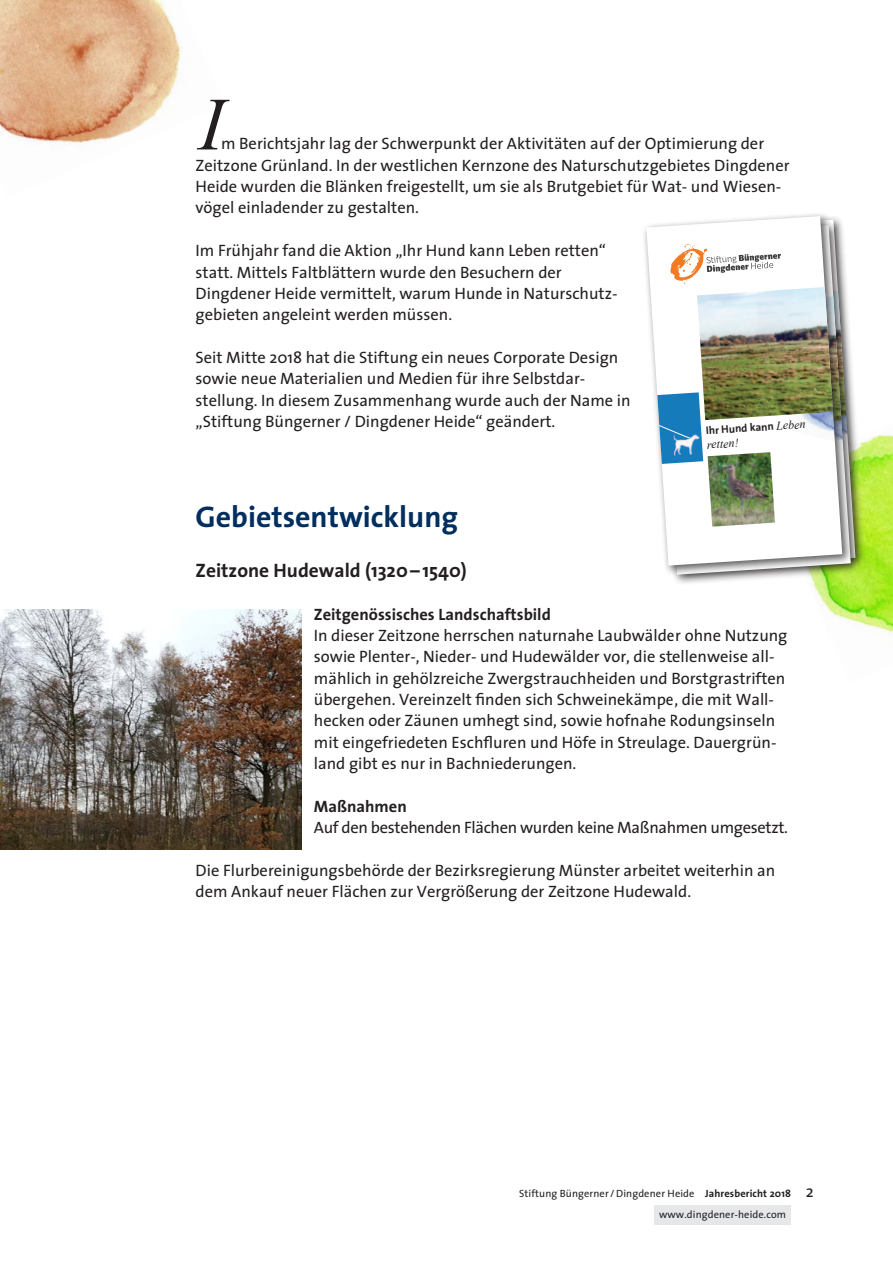
<style>
.page{position:relative;width:893px;height:1263px;background:#fff}
.page>*{position:absolute;margin:0;border:0;box-sizing:border-box;transform-origin:0 0}
.t1{font:italic 75px "Times New Roman";color:#231f20}
.t2{font:700 30px "The Sans";color:#002e5e}
.t3{font:700 19.5px "The Sans";color:#231f20}
.t4{font:16.5px/21.3px "The Sans";color:#231f20}
.t5{font:16.5px "The Sans";letter-spacing:-.02em;color:#231f20}
.t6{font:700 16.5px "The Sans";color:#231f20}
.t7{font:italic 12px "Times New Roman";color:#231f20}
.t8{font:700 10.95px "The Sans";color:#231f20}
.t9{font:10.5px/21.3px "The Sans";letter-spacing:.01em;color:#231f20}
.s1{font-family:"Times New Roman";font-weight:400;font-style:italic;font-size:12px}
.s2{font-weight:700}
</style>
<div class="page">
<div style="left:655px;top:1204px;width:136px;height:20px;background:#e6e7e9"></div>
<img style="left:0;top:0;width:181px;height:144px">
<img style="left:0;top:609px;width:301px;height:241px">
<img style="left:813px;top:434px;width:80px;height:199px">
<div style="left:650px;top:220px;width:212px;height:366px;background:#231f20;opacity:.75"></div>
<div style="left:642px;top:211px;width:211px;height:365px;background:#231f20;opacity:.75"></div>
<svg style="left:646px;top:216px;width:196px;height:350px"></svg>
<img style="left:790px;top:349px;width:52px;height:94px">
<img style="left:697px;top:287px;width:136px;height:133px">
<img style="left:708px;top:452px;width:67px;height:75px">
<svg style="left:651px;top:222px;width:164px;height:74px"></svg>
<svg style="left:654px;top:392px;width:62px;height:81px"></svg>
<img style="left:673px;top:433px;width:27px;height:23px">
<h1 class="t1" style="left:199px;top:73px;width:26px">I</h1>
<p class="t4" style="left:196px;top:133px;width:596px;text-indent:26px">m Berichtsjahr lag der Schwerpunkt der Aktivitäten auf der Optimierung der Zeitzone Grünland. In der westlichen Kernzone des Naturschutzgebietes Dingdener Heide wurden die Blänken freigestellt, um sie als Brutgebiet für Wat- und Wiesen&shy;vögel einladender zu gestalten.</p>
<p class="t4" style="left:196px;top:239px;width:423px">Im Frühjahr fand die Aktion „Ihr Hund kann Leben retten“ statt. Mittels Faltblättern wurde den Besuchern der Dingdener Heide vermittelt, warum Hunde in Naturschutz&shy;gebieten angeleint werden müssen.</p>
<p class="t4" style="left:196px;top:346px;width:437px">Seit Mitte 2018 hat die Stiftung ein neues Corporate Design sowie neue Materialien und Medien für ihre Selbstdar&shy;stellung. In diesem Zusammenhang wurde auch der Name in „Stiftung Büngerner / Dingdener Heide“ geändert.</p>
<p class="t8" style="left:705px;top:422px;width:101px;rotate:-4deg">Ihr Hund kann <span class="s1">Leben</span></p>
<p class="t7" style="left:706px;top:437px;width:33px;rotate:-4deg">retten!</p>
<p class="t8" style="left:718px;top:425px;width:101px;rotate:-4deg">Ihr Hund kann <span class="s1">Leben</span></p>
<p class="t7" style="left:719px;top:440px;width:33px;rotate:-4deg">retten!</p>
<h2 class="t2" style="left:196px;top:492px;width:264px">Gebietsentwicklung</h2>
<p class="t3" style="left:196px;top:554px;width:273px">Zeitzone Hudewald (1320–1540)</p>
<p class="t6" style="left:314px;top:600px;width:238px">Zeitgenössisches Landschaftsbild</p>
<p class="t4" style="left:314px;top:624px;width:475px">In dieser Zeitzone herrschen naturnahe Laubwälder ohne Nutzung sowie Plenter-, Nieder- und Hudewälder vor, die stellenweise all&shy;mählich in gehölzreiche Zwergstrauchheiden und Borstgrastriften übergehen. Vereinzelt finden sich Schweinekämpe, die mit Wall&shy;hecken oder Zäunen umhegt sind, sowie hofnahe Rodungsinseln mit eingefriedeten Eschfluren und Höfe in Streulage. Dauergrün&shy;land gibt es nur in Bachniederungen.</p>
<p class="t6" style="left:314px;top:792px;width:94px">Maßnahmen</p>
<p class="t5" style="left:314px;top:814px;width:476px">Auf den bestehenden Flächen wurden keine Maßnahmen umgesetzt.</p>
<p class="t4" style="left:196px;top:859px;width:581px">Die Flurbereinigungsbehörde der Bezirksregierung Münster arbeitet weiterhin an dem Ankauf neuer Flächen zur Vergrößerung der Zeitzone Hudewald.</p>
<p class="t9" style="left:659px;top:1182px;width:133px;text-indent:-140px">Stiftung Büngerner /Dingdener Heide <span class="s2">Jahresbericht 2018 </span>www.dingdener-heide.com</p>
<p class="t4" style="left:806px;top:1180px;width:9px">2</p>
</div>
